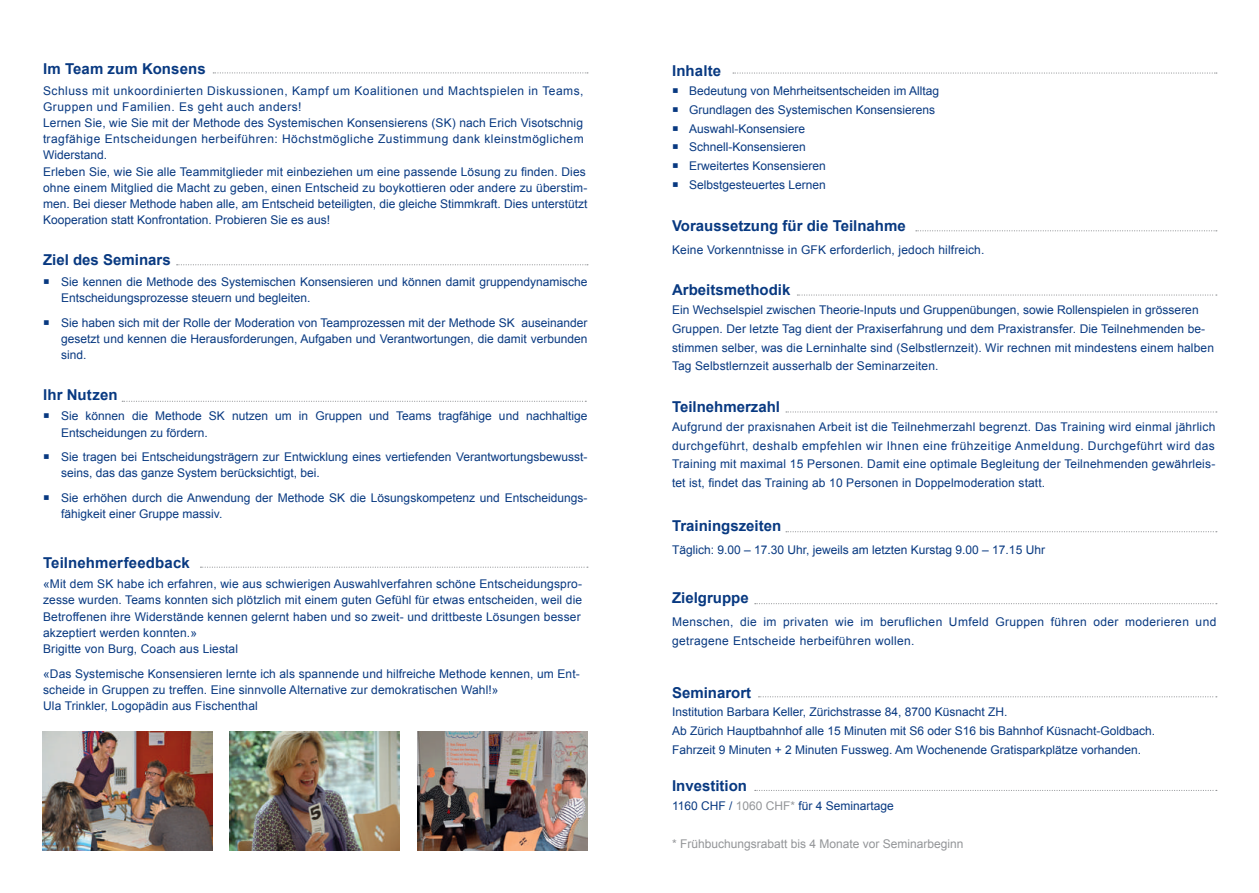
<style>
.page{position:relative;width:1259px;height:893px;background:#fff}
.page>*{position:absolute;margin:0;border:0;box-sizing:border-box;transform-origin:0 0}
.t1{font:700 15px "Arial";color:#083981}
.t2{font:12px/16.2px "Arial";letter-spacing:.01em;color:#083981}
.t3{font:12px/18.8px "Arial";letter-spacing:.03em;color:#083981}
.t4{font:12px "Arial";color:#939598}
.s1{color:#939598}
</style>
<div class="page">
<svg style="left:213px;top:72px;width:375px;height:1px"></svg>
<svg style="left:177px;top:264px;width:411px;height:1px"></svg>
<svg style="left:122px;top:401px;width:464px;height:1px"></svg>
<svg style="left:200px;top:567px;width:388px;height:1px"></svg>
<svg style="left:733px;top:72px;width:484px;height:2px"></svg>
<svg style="left:797px;top:294px;width:420px;height:2px"></svg>
<svg style="left:916px;top:230px;width:301px;height:1px"></svg>
<svg style="left:786px;top:411px;width:431px;height:2px"></svg>
<svg style="left:786px;top:531px;width:431px;height:1px"></svg>
<svg style="left:755px;top:603px;width:461px;height:1px"></svg>
<svg style="left:758px;top:696px;width:459px;height:1px"></svg>
<svg style="left:755px;top:790px;width:461px;height:1px"></svg>
<img style="left:230px;top:731px;width:170px;height:119px">
<img style="left:417px;top:731px;width:170px;height:119px">
<img style="left:43px;top:731px;width:170px;height:119px">
<p class="t1" style="left:43px;top:59px;width:164px">Im Team zum Konsens</p>
<p class="t2" style="left:43px;top:82px;width:546px">Schluss mit unkoordinierten Diskussionen, Kampf um Koalitionen und Machtspielen in Teams, Gruppen und Familien. Es geht auch anders!<br>Lernen Sie, wie Sie mit der Methode des Systemischen Konsensierens (SK) nach Erich Visotschnig tragfähige Entscheidungen herbeiführen: Höchstmögliche Zustimmung dank kleinstmöglichem Widerstand.<br>Erleben Sie, wie Sie alle Teammitglieder mit einbeziehen um eine passende Lösung zu finden. Dies ohne einem Mitglied die Macht zu geben, einen Entscheid zu boykottieren oder andere zu überstim&shy;men. Bei dieser Methode haben alle, am Entscheid beteiligten, die gleiche Stimmkraft. Dies unterstützt Kooperation statt Konfrontation. Probieren Sie es aus!</p>
<p class="t1" style="left:43px;top:250px;width:129px">Ziel des Seminars</p>
<p class="t2" style="left:61px;top:273px;width:528px;text-indent:-18px">○ Sie kennen die Methode des Systemischen Konsensieren und können damit gruppendynamische<br>Entscheidungsprozesse steuern und begleiten.</p>
<p class="t2" style="left:61px;top:314px;width:528px;text-align:justify;text-indent:-18px">○ Sie haben sich mit der Rolle der Moderation von Teamprozessen mit der Methode SK auseinander gesetzt und kennen die Herausforderungen, Aufgaben und Verantwortungen, die damit verbunden sind.</p>
<p class="t1" style="left:43px;top:385px;width:76px">Ihr Nutzen</p>
<p class="t2" style="left:61px;top:408px;width:528px;text-indent:-18px">○ Sie können die Methode SK nutzen um in Gruppen und Teams tragfähige und nachhaltige<br>Entscheidungen zu fördern.</p>
<p class="t2" style="left:61px;top:449px;width:528px;text-indent:-18px">○ Sie tragen bei Entscheidungsträgern zur Entwicklung eines vertiefenden Verantwortungsbewusst&shy;seins, das das ganze System berücksichtigt, bei.</p>
<p class="t2" style="left:61px;top:490px;width:528px;text-indent:-18px">○ Sie erhöhen durch die Anwendung der Methode SK die Lösungskompetenz und Entscheidungs&shy;fähigkeit einer Gruppe massiv.</p>
<p class="t1" style="left:43px;top:553px;width:148px">Teilnehmerfeedback</p>
<p class="t2" style="left:43px;top:576px;width:540px">«Mit dem SK habe ich erfahren, wie aus schwierigen Auswahlverfahren schöne Entscheidungspro&shy;zesse wurden. Teams konnten sich plötzlich mit einem guten Gefühl für etwas entscheiden, weil die Betroffenen ihre Widerstände kennen gelernt haben und so zweit- und drittbeste Lösungen besser akzeptiert werden konnten.»<br>Brigitte von Burg, Coach aus Liestal</p>
<p class="t2" style="left:43px;top:665px;width:538px">«Das Systemische Konsensieren lernte ich als spannende und hilfreiche Methode kennen, um Ent&shy;scheide in Gruppen zu treffen. Eine sinnvolle Alternative zur demokratischen Wahl!»<br>Ula Trinkler, Logopädin aus Fischenthal</p>
<p class="t1" style="left:672px;top:61px;width:51px">Inhalte</p>
<p class="t2" style="left:672px;top:83px;width:269px">○ Bedeutung von Mehrheitsentscheiden im Alltag</p>
<p class="t2" style="left:672px;top:102px;width:265px">○ Grundlagen des Systemischen Konsensierens</p>
<p class="t2" style="left:672px;top:120px;width:135px">○ Auswahl-Konsensiere</p>
<p class="t2" style="left:672px;top:139px;width:135px">○ Schnell-Konsensieren</p>
<p class="t2" style="left:672px;top:158px;width:155px">○ Erweitertes Konsensieren</p>
<p class="t2" style="left:672px;top:177px;width:155px">○ Selbstgesteuertes Lernen</p>
<p class="t1" style="left:672px;top:216px;width:235px">Voraussetzung für die Teilnahme</p>
<p class="t2" style="left:672px;top:241px;width:314px">Keine Vorkenntnisse in GFK erforderlich, jedoch hilfreich.</p>
<p class="t1" style="left:672px;top:280px;width:120px">Arbeitsmethodik</p>
<p class="t2" style="left:672px;top:301px;width:543px;line-height:18.8px">Ein Wechselspiel zwischen Theorie-Inputs und Gruppenübungen, sowie Rollenspielen in grösseren Gruppen. Der letzte Tag dient der Praxiserfahrung und dem Praxistransfer. Die Teilnehmenden be&shy;stimmen selber, was die Lerninhalte sind (Selbstlernzeit). Wir rechnen mit mindestens einem halben Tag Selbstlernzeit ausserhalb der Seminarzeiten.</p>
<p class="t1" style="left:672px;top:397px;width:110px">Teilnehmerzahl</p>
<p class="t2" style="left:672px;top:417px;width:545px;line-height:18.8px;text-align:justify">Aufgrund der praxisnahen Arbeit ist die Teilnehmerzahl begrenzt. Das Training wird einmal jährlich durchgeführt, deshalb empfehlen wir Ihnen eine frühzeitige Anmeldung. Durchgeführt wird das Training mit maximal 15 Personen. Damit eine optimale Begleitung der Teilnehmenden gewährleis&shy;tet ist, findet das Training ab 10 Personen in Doppelmoderation statt.</p>
<p class="t1" style="left:672px;top:516px;width:111px">Trainingszeiten</p>
<p class="t2" style="left:672px;top:542px;width:374px">Täglich: 9.00 – 17.30 Uhr, jeweils am letzten Kurstag 9.00 – 17.15 Uhr</p>
<p class="t1" style="left:672px;top:588px;width:78px">Zielgruppe</p>
<p class="t3" style="left:672px;top:613px;width:546px">Menschen, die im privaten wie im beruflichen Umfeld Gruppen führen oder moderieren und getragene Entscheide herbeiführen wollen.</p>
<p class="t1" style="left:672px;top:682px;width:81px">Seminarort</p>
<p class="t2" style="left:672px;top:703px;width:484px;line-height:18.8px">Institution Barbara Keller, Zürichstrasse 84, 8700 Küsnacht ZH.<br>Ab Zürich Hauptbahnhof alle 15 Minuten mit S6 oder S16 bis Bahnhof Küsnacht-Goldbach.<br>Fahrzeit 9 Minuten + 2 Minuten Fussweg. Am Wochenende Gratisparkplätze vorhanden.</p>
<p class="t1" style="left:672px;top:776px;width:77px">Investition</p>
<p class="t2" style="left:672px;top:798px;width:223px">1160 CHF / <span class="s1">1060 CHF*</span> für 4 Seminartage</p>
<p class="t4" style="left:672px;top:835px;width:293px">* Frühbuchungsrabatt bis 4 Monate vor Seminarbeginn</p>
</div>
